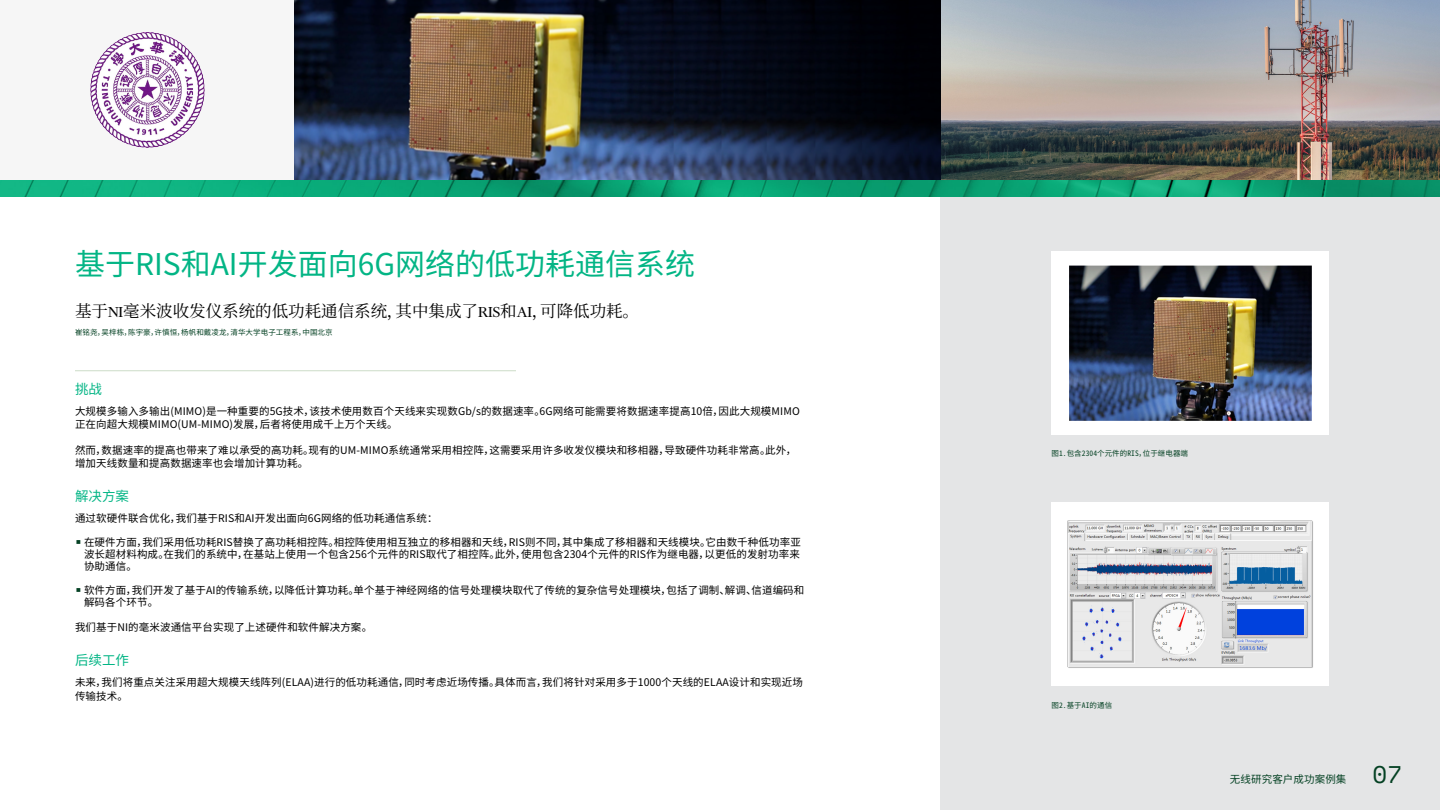
<style>
.page{position:relative;width:1440px;height:810px;background:#fff}
.page>*{position:absolute;margin:0;border:0;box-sizing:border-box;transform-origin:0 0}
.t1{font:30px "Noto Sans CJ Ksc";color:#03b585}
.t2{font:24px "Space Mono";color:#044123}
.t3{font:16.5px "Noto Serif CJ Ksc";color:#000}
.t4{font:13.5px "Noto Sans CJ Ksc";color:#03b585}
.t5{font:10.5px/13.5px "Noto Sans CJ Ksc";letter-spacing:.01em;color:#000}
.t6{font:10.5px "Noto Sans Mono CJ Ksc";letter-spacing:.01em;color:#044123}
.t7{font:7.5px "Noto Sans Mono CJ Ksc";letter-spacing:.01em;color:#044123}
.s1{font-family:"Financier Display"}
</style>
<div class="page">
<div style="left:940px;top:196px;width:500px;height:614px;background:#e4e5e6"></div>
<img style="left:0;top:180px;width:1440px;height:16px">
<div style="left:1052px;top:251px;width:277px;height:184px;background:#fff"></div>
<img style="left:1070px;top:266px;width:241px;height:155px">
<div style="left:1052px;top:502px;width:277px;height:184px;background:#fff"></div>
<img style="left:1068px;top:520px;width:245px;height:148px">
<hr style="left:75px;top:370px;width:441px;height:1px;background:#ccdcc8">
<img style="left:940px;top:0;width:500px;height:180px">
<div style="left:0;top:0;width:295px;height:180px;background:#f6f6f6"></div>
<img style="left:90px;top:33px;width:115px;height:115px">
<img style="left:295px;top:0;width:645px;height:180px">
<h1 class="t1" style="left:75px;top:247px;width:622px">基于RIS和AI开发面向6G网络的低功耗通信系统</h1>
<h3 class="t3" style="left:75px;top:302px;width:566px">基于<span class="s1">NI</span>毫米波收发仪系统的低功耗通信系统，其中集成了<span class="s1">RIS</span>和<span class="s1">AI</span>，可降低功耗。</h3>
<p class="t7" style="left:75px;top:328px;width:259px">崔铭尧，吴梓栋，陈宇豪，许慎恒，杨帆和戴凌龙，清华大学电子工程系，中国北京</p>
<p class="t4" style="left:75px;top:381px;width:28px">挑战</p>
<p class="t5" style="left:75px;top:404px;width:726px">大规模多输入多输出(MIMO)是一种重要的5G技术，该技术使用数百个天线来实现数Gb/s的数据速率。6G网络可能需要将数据速率提高10倍，因此大规模MIMO正在向超大规模MIMO(UM-MIMO)发展，后者将使用成千上万个天线。</p>
<p class="t5" style="left:75px;top:443px;width:723px">然而，数据速率的提高也带来了难以承受的高功耗。现有的UM-MIMO系统通常采用相控阵，这需要采用许多收发仪模块和移相器，导致硬件功耗非常高。此外，增加天线数量和提高数据速率也会增加计算功耗。</p>
<p class="t4" style="left:75px;top:488px;width:55px">解决方案</p>
<p class="t5" style="left:75px;top:512px;width:364px">通过软硬件联合优化，我们基于RIS和AI开发出面向6G网络的低功耗通信系统：</p>
<p class="t5" style="left:84px;top:536px;width:718px;line-height:12px;text-align:justify">在硬件方面，我们采用低功耗RIS替换了高功耗相控阵。相控阵使用相互独立的移相器和天线，RIS则不同，其中集成了移相器和天线模块。它由数千种低功率亚波长超材料构成。在我们的系统中，在基站上使用一个包含256个元件的RIS取代了相控阵。此外，使用包含2304个元件的RIS作为继电器，以更低的发射功率来协助通信。</p>
<p class="t5" style="left:84px;top:584px;width:722px;line-height:12px">软件方面，我们开发了基于AI的传输系统，以降低计算功耗。单个基于神经网络的信号处理模块取代了传统的复杂信号处理模块，包括了调制、解调、信道编码和解码各个环节。</p>
<p class="t5" style="left:75px;top:621px;width:299px">我们基于NI的毫米波通信平台实现了上述硬件和软件解决方案。</p>
<p class="t4" style="left:75px;top:653px;width:55px">后续工作</p>
<p class="t5" style="left:75px;top:676px;width:730px">未来，我们将重点关注采用超大规模天线阵列(ELAA)进行的低功耗通信，同时考虑近场传播。具体而言，我们将针对采用多于1000个天线的ELAA设计和实现近场传输技术。</p>
<p class="t7" style="left:1052px;top:449px;width:138px">图1.包含2304个元件的RIS，位于继电器端</p>
<p class="t7" style="left:1052px;top:701px;width:62px">图2.基于AI的通信</p>
<p class="t6" style="left:1230px;top:773px;width:118px">无线研究客户成功案例集</p>
<h2 class="t2" style="left:1372px;top:757px;width:31px">07</h2>
</div>
